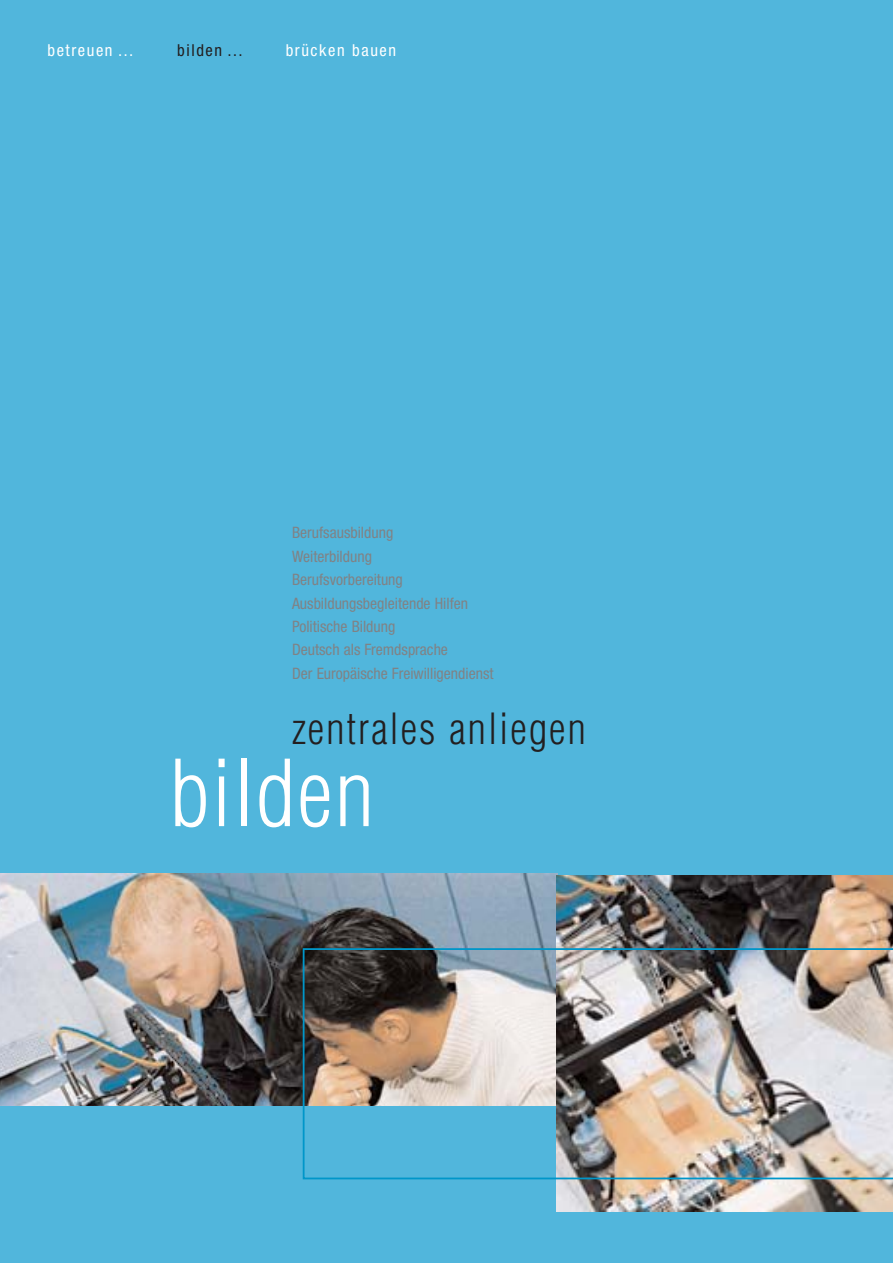
<style>
.page{position:relative;width:893px;height:1263px;background:#fff}
.page>*{position:absolute;margin:0;border:0;box-sizing:border-box;transform-origin:0 0}
.t1{font:300 condensed 90px "Helvetica";letter-spacing:.02em;color:#fff}
.t2{font:300 condensed 42px "Helvetica";letter-spacing:.045em;color:#231f20}
.t3{font:condensed 16.5px "Helvetica Neue";letter-spacing:.095em;color:#fff}
.t4{font:condensed 16.5px "Helvetica Neue";letter-spacing:.095em;color:#231f20}
.t5{font:condensed 15.75px/23.4px "Helvetica Neue";color:#808285}
</style>
<div class="page">
<div style="left:0;top:0;width:892px;height:1263px;background:#51b6dc"></div>
<img style="left:0;top:873px;width:557px;height:233px">
<img style="left:556px;top:876px;width:336px;height:336px">
<img style="left:303px;top:948px;width:589px;height:231px">
<p class="t3" style="left:47px;top:45px;width:88px">betreuen …</p>
<p class="t4" style="left:177px;top:45px;width:68px">bilden …</p>
<p class="t3" style="left:286px;top:45px;width:112px">brücken bauen</p>
<p class="t5" style="left:292px;top:523px;width:203px">Berufsausbildung<br>Weiterbildung<br>Berufsvorbereitung<br>Ausbildungsbegleitende Hilfen<br>Politische Bildung<br>Deutsch als Fremdsprache<br>Der Europäische Freiwilligendienst</p>
<h2 class="t2" style="left:292px;top:712px;width:295px">zentrales anliegen</h2>
<h1 class="t1" style="left:170px;top:759px;width:206px">bilden</h1>
</div>
